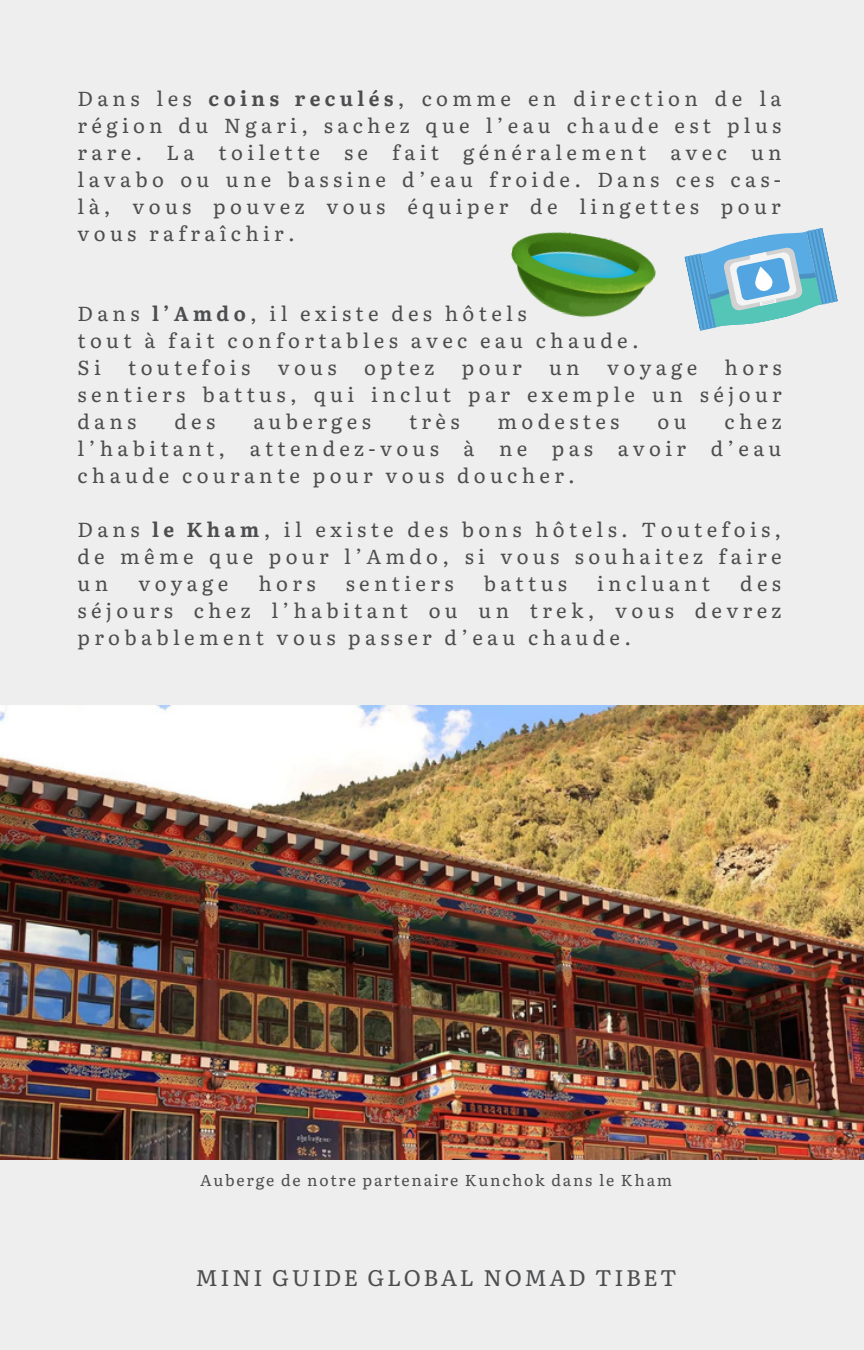
<style>
.page{position:relative;width:864px;height:1350px;background:#efeeee}
.page>*{position:absolute;margin:0;border:0;box-sizing:border-box;transform-origin:0 0}
.t1{font:22.5px "Literata";letter-spacing:.11em;color:#4c4d4f}
.t2{font:20.25px/27px "Literata";letter-spacing:.215em;color:#4c4d4f;text-align:justify}
.t3{font:15.75px "Literata";letter-spacing:.11em;color:#4c4d4f}
.s1{font-weight:700}
</style>
<div class="page">
<img style="left:0;top:705px;width:864px;height:454px">
<svg style="left:684px;top:228px;width:154px;height:103px"></svg>
<img style="left:511px;top:231px;width:145px;height:87px">
<p class="t2" style="left:78px;top:84px;width:706px">Dans les <span class="s1">coins reculés</span>, comme en direction de la région du Ngari, sachez que l’eau chaude est plus rare. La toilette se fait généralement avec un lavabo ou une bassine d’eau froide. Dans ces cas&shy;là, vous pouvez vous équiper de lingettes pour vous rafraîchir.</p>
<p class="t2" style="left:78px;top:299px;width:450px">Dans <span class="s1">l’Amdo</span>, il existe des hôtels</p>
<p class="t2" style="left:78px;top:326px;width:563px">tout à fait confortables avec eau chaude.</p>
<p class="t2" style="left:78px;top:353px;width:25px">Si</p>
<p class="t2" style="left:128px;top:353px;width:124px">toutefois</p>
<p class="t2" style="left:278px;top:353px;width:60px">vous</p>
<p class="t2" style="left:364px;top:353px;width:72px">optez</p>
<p class="t2" style="left:462px;top:353px;width:61px">pour</p>
<p class="t2" style="left:549px;top:353px;width:32px">un</p>
<p class="t2" style="left:607px;top:353px;width:92px">voyage</p>
<p class="t2" style="left:78px;top:353px;width:706px;text-indent:647px">hors sentiers battus, qui inclut par exemple un séjour dans</p>
<p class="t2" style="left:175px;top:407px;width:42px">des</p>
<p class="t2" style="left:253px;top:407px;width:119px">auberges</p>
<p class="t2" style="left:409px;top:407px;width:52px">très</p>
<p class="t2" style="left:498px;top:407px;width:123px">modestes</p>
<p class="t2" style="left:658px;top:407px;width:31px">ou</p>
<p class="t2" style="left:78px;top:407px;width:706px;text-indent:647px">chez l’habitant, attendez-vous à ne pas avoir d’eau chaude courante pour vous doucher.</p>
<p class="t2" style="left:78px;top:515px;width:706px">Dans <span class="s1">le Kham</span>, il existe des bons hôtels. Toutefois, de même que pour l’Amdo, si vous souhaitez faire un</p>
<p class="t2" style="left:78px;top:569px;width:705px;text-indent:663px">des séjours chez l’habitant ou un trek, vous devrez probablement vous passer d’eau chaude.</p>
<p class="t2" style="left:138px;top:569px;width:92px">voyage</p>
<p class="t2" style="left:259px;top:569px;width:59px">hors</p>
<p class="t2" style="left:346px;top:569px;width:109px">sentiers</p>
<p class="t2" style="left:484px;top:569px;width:85px">battus</p>
<p class="t2" style="left:597px;top:569px;width:114px">incluant</p>
<p class="t3" style="left:200px;top:1168px;width:473px">Auberge de notre partenaire Kunchok dans le Kham</p>
<p class="t1" style="left:196px;top:1260px;width:483px">MINI GUIDE GLOBAL NOMAD TIBET</p>
</div>
